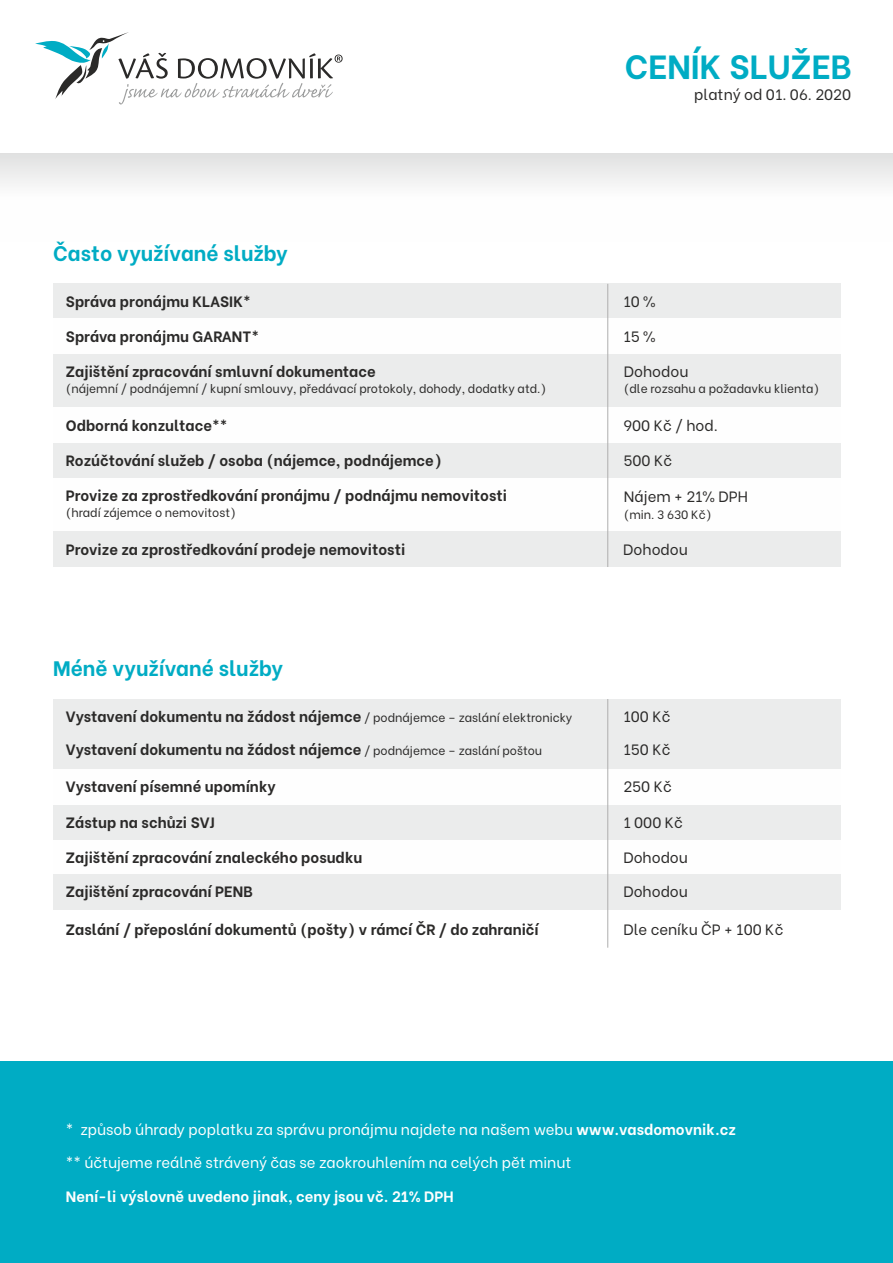
<style>
.page{position:relative;width:893px;height:1263px;background:#fff}
.page>*{position:absolute;margin:0;border:0;box-sizing:border-box;transform-origin:0 0}
.t1{font:700 33.45px "Be Vietnam";color:#00acc4}
.t2{font:700 21px "Be Vietnam";color:#00acc4}
.t3{font:700 15px "Be Vietnam";color:#2b2a29}
.t4{font:15px "Be Vietnam";color:#fefefe}
.t5{font:15px "Be Vietnam";color:#2b2a29}
.t6{font:700 15px "Be Vietnam";color:#fefefe}
.t7{font:12px "Be Vietnam";color:#2b2a29}
.s1{font-weight:400;font-size:12px}
.s2{font-weight:700}
</style>
<div class="page">
<div style="left:53px;top:804px;width:788px;height:35px;background:#ebecec"></div>
<div style="left:0;top:1061px;width:893px;height:202px;background:#00acc4"></div>
<svg style="left:35px;top:32px;width:308px;height:73px"></svg>
<div style="left:53px;top:284px;width:788px;height:35px;background:#ebecec"></div>
<div style="left:0;top:153px;width:893px;height:89px;background:linear-gradient(to bottom,#e7e7e7,#fff)"></div>
<div style="left:53px;top:354px;width:788px;height:54px;background:#ebecec"></div>
<div style="left:53px;top:443px;width:788px;height:35px;background:#ebecec"></div>
<div style="left:53px;top:532px;width:788px;height:35px;background:#ebecec"></div>
<div style="left:53px;top:699px;width:788px;height:70px;background:#ebecec"></div>
<div style="left:53px;top:874px;width:788px;height:35px;background:#ebecec"></div>
<hr style="left:607px;top:284px;width:1px;height:283px;background:#aeaeae">
<hr style="left:607px;top:699px;width:1px;height:249px;background:#aeaeae">
<h2 class="t2" style="left:53px;top:236px;width:236px">Často využívané služby</h2>
<h1 class="t1" style="left:625px;top:39px;width:228px">CENÍK SLUŽEB</h1>
<p class="t5" style="left:694px;top:82px;width:158px">platný od 01. 06. 2020</p>
<p class="t3" style="left:66px;top:289px;width:187px">Správa pronájmu KLASIK*</p>
<p class="t5" style="left:623px;top:289px;width:34px">10 %</p>
<p class="t3" style="left:66px;top:324px;width:195px">Správa pronájmu GARANT*</p>
<p class="t5" style="left:623px;top:324px;width:34px">15 %</p>
<p class="t3" style="left:66px;top:359px;width:311px">Zajištění zpracování smluvní dokumentace</p>
<p class="t7" style="left:66px;top:379px;width:482px">(nájemní / podnájemní / kupní smlouvy, předávací protokoly, dohody, dodatky atd.)</p>
<p class="t5" style="left:624px;top:359px;width:66px">Dohodou</p>
<p class="t7" style="left:624px;top:379px;width:197px">(dle rozsahu a požadavku klienta)</p>
<p class="t3" style="left:66px;top:413px;width:163px">Odborná konzultace**</p>
<p class="t5" style="left:623px;top:413px;width:96px">900 Kč / hod.</p>
<p class="t3" style="left:66px;top:448px;width:378px">Rozúčtování služeb / osoba (nájemce, podnájemce)</p>
<p class="t5" style="left:623px;top:448px;width:50px">500 Kč</p>
<p class="t3" style="left:66px;top:483px;width:443px">Provize za zprostředkování pronájmu / podnájmu nemovitosti</p>
<p class="t7" style="left:66px;top:503px;width:172px">(hradí zájemce o nemovitost)</p>
<p class="t3" style="left:66px;top:537px;width:341px">Provize za zprostředkování prodeje nemovitosti</p>
<p class="t5" style="left:623px;top:537px;width:66px">Dohodou</p>
<p class="t5" style="left:624px;top:484px;width:125px">Nájem + 21% DPH</p>
<p class="t7" style="left:624px;top:504px;width:89px">(min. 3 630 Kč)</p>
<h2 class="t2" style="left:53px;top:651px;width:231px">Méně využívané služby</h2>
<p class="t3" style="left:66px;top:704px;width:508px">Vystavení dokumentu na žádost nájemce <span class="s1">/ podnájemce – zaslání elektronicky</span></p>
<p class="t3" style="left:66px;top:737px;width:478px">Vystavení dokumentu na žádost nájemce <span class="s1">/ podnájemce – zaslání poštou</span></p>
<p class="t5" style="left:623px;top:704px;width:48px">100 Kč</p>
<p class="t5" style="left:623px;top:737px;width:48px">150 Kč</p>
<p class="t3" style="left:66px;top:774px;width:211px">Vystavení písemné upomínky</p>
<p class="t5" style="left:623px;top:774px;width:50px">250 Kč</p>
<p class="t3" style="left:66px;top:809px;width:151px">Zástup na schůzi SVJ</p>
<p class="t5" style="left:623px;top:809px;width:61px">1 000 Kč</p>
<p class="t3" style="left:66px;top:845px;width:298px">Zajištění zpracování znaleckého posudku</p>
<p class="t5" style="left:623px;top:845px;width:66px">Dohodou</p>
<p class="t3" style="left:66px;top:879px;width:188px">Zajištění zpracování PENB</p>
<p class="t5" style="left:623px;top:879px;width:66px">Dohodou</p>
<p class="t3" style="left:66px;top:917px;width:474px">Zaslání / přeposlání dokumentů (pošty) v rámcí ČR / do zahraničí</p>
<p class="t5" style="left:623px;top:917px;width:161px">Dle ceníku ČP + 100 Kč</p>
<p class="t4" style="left:66px;top:1117px;width:671px">* způsob úhrady poplatku za správu pronájmu najdete na našem webu <span class="s2">www.vasdomovnik.cz</span></p>
<p class="t4" style="left:66px;top:1150px;width:507px">** účtujeme reálně strávený čas se zaokrouhlením na celých pět minut</p>
<p class="t6" style="left:66px;top:1184px;width:389px">Není-li výslovně uvedeno jinak, ceny jsou vč. 21% DPH</p>
</div>
